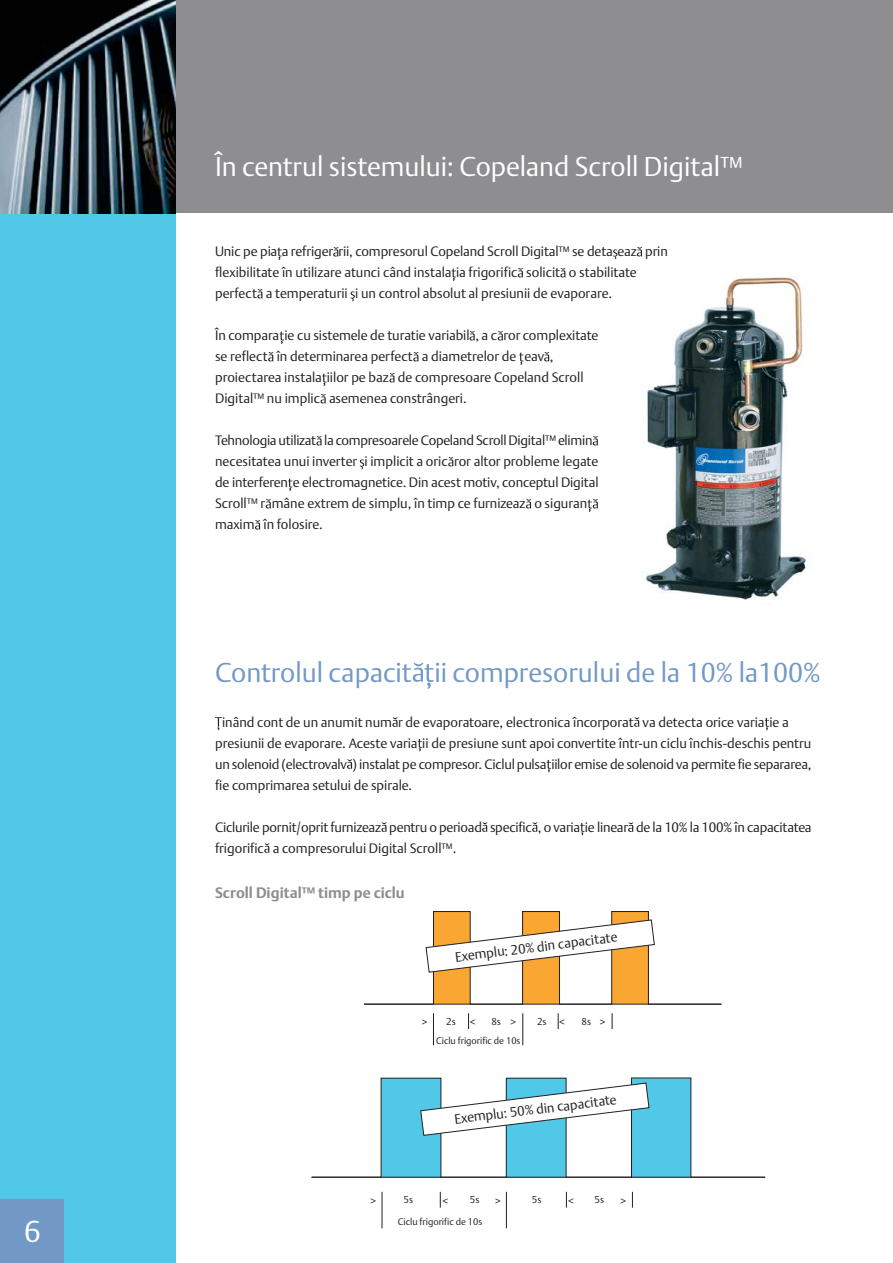
<style>
.page{position:relative;width:893px;height:1263px;background:#fff}
.page>*{position:absolute;margin:0;border:0;box-sizing:border-box;transform-origin:0 0}
.t1{font:30px "DTL Argo T Light";color:#fff}
.t2{font:27px "DTL Argo T Light";color:#7299c6}
.t3{font:27px "DTL Argo T Light";color:#fff}
.t4{font:700 15px "DTL Argo T";color:#8e8e91}
.t5{font:13.5px/21px "DTL Argo T Light";letter-spacing:-.005em;color:#231f20}
.t6{font:9.9px "DTL Argo T Light";color:#231f20}
.t7{font:9.9px "Courier";color:#231f20}
.t8{font:9.45px "DTL Argo T Light";color:#231f20}
</style>
<div class="page">
<div style="left:0;top:0;width:893px;height:213px;background:#8e8e91"></div>
<div style="left:0;top:0;width:176px;height:1263px;background:#51c8e8"></div>
<img style="left:0;top:0;width:176px;height:213px">
<img style="left:646px;top:277px;width:162px;height:323px">
<div style="left:0;top:1199px;width:64px;height:64px;background:#7299c6"></div>
<svg style="left:413px;top:663px;width:20px;height:26px"></svg>
<svg style="left:215px;top:717px;width:7px;height:13px"></svg>
<svg style="left:392px;top:717px;width:6px;height:10px"></svg>
<svg style="left:634px;top:717px;width:5px;height:10px"></svg>
<svg style="left:765px;top:718px;width:4px;height:12px"></svg>
<svg style="left:418px;top:739px;width:4px;height:12px"></svg>
<svg style="left:347px;top:759px;width:5px;height:10px"></svg>
<svg style="left:547px;top:760px;width:4px;height:12px"></svg>
<svg style="left:381px;top:822px;width:6px;height:10px"></svg>
<svg style="left:482px;top:822px;width:5px;height:10px"></svg>
<svg style="left:532px;top:822px;width:5px;height:10px"></svg>
<svg style="left:580px;top:823px;width:5px;height:12px"></svg>
<svg style="left:628px;top:822px;width:5px;height:10px"></svg>
<svg style="left:264px;top:843px;width:5px;height:10px"></svg>
<svg style="left:277px;top:247px;width:5px;height:13px"></svg>
<svg style="left:333px;top:247px;width:5px;height:10px"></svg>
<svg style="left:613px;top:249px;width:4px;height:10px"></svg>
<svg style="left:637px;top:247px;width:5px;height:9px"></svg>
<svg style="left:452px;top:268px;width:4px;height:13px"></svg>
<svg style="left:518px;top:268px;width:5px;height:9px"></svg>
<svg style="left:560px;top:268px;width:5px;height:9px"></svg>
<svg style="left:257px;top:289px;width:5px;height:9px"></svg>
<svg style="left:350px;top:291px;width:5px;height:10px"></svg>
<svg style="left:280px;top:331px;width:4px;height:13px"></svg>
<svg style="left:470px;top:331px;width:5px;height:9px"></svg>
<svg style="left:498px;top:331px;width:5px;height:9px"></svg>
<svg style="left:268px;top:352px;width:5px;height:9px"></svg>
<svg style="left:413px;top:352px;width:5px;height:9px"></svg>
<svg style="left:519px;top:352px;width:4px;height:13px"></svg>
<svg style="left:544px;top:352px;width:5px;height:9px"></svg>
<svg style="left:322px;top:373px;width:5px;height:13px"></svg>
<svg style="left:389px;top:373px;width:6px;height:9px"></svg>
<svg style="left:321px;top:394px;width:5px;height:9px"></svg>
<svg style="left:316px;top:436px;width:6px;height:9px"></svg>
<svg style="left:593px;top:436px;width:5px;height:9px"></svg>
<svg style="left:360px;top:459px;width:4px;height:10px"></svg>
<svg style="left:448px;top:457px;width:5px;height:9px"></svg>
<svg style="left:288px;top:478px;width:4px;height:13px"></svg>
<svg style="left:266px;top:499px;width:5px;height:9px"></svg>
<svg style="left:526px;top:499px;width:5px;height:9px"></svg>
<svg style="left:587px;top:499px;width:11px;height:13px"></svg>
<svg style="left:255px;top:520px;width:5px;height:10px"></svg>
<svg style="left:311px;top:1077px;width:455px;height:101px"></svg>
<hr style="left:382px;top:1192px;width:1px;height:36px;background:#231f20">
<svg style="left:440px;top:1192px;width:1px;height:15px"></svg>
<hr style="left:506px;top:1192px;width:1px;height:36px;background:#231f20">
<svg style="left:566px;top:1192px;width:1px;height:15px"></svg>
<svg style="left:632px;top:1192px;width:1px;height:15px"></svg>
<svg style="left:420px;top:1082px;width:230px;height:54px"></svg>
<hr style="left:433px;top:1013px;width:1px;height:32px;background:#231f20">
<hr style="left:522px;top:1013px;width:1px;height:32px;background:#231f20">
<svg style="left:558px;top:1013px;width:1px;height:16px"></svg>
<svg style="left:612px;top:1013px;width:1px;height:16px"></svg>
<svg style="left:468px;top:1013px;width:1px;height:16px"></svg>
<svg style="left:364px;top:911px;width:358px;height:94px"></svg>
<hr style="left:364px;top:1004px;width:357px;height:1px;background:#231f20">
<hr style="left:312px;top:1177px;width:453px;height:1px;background:#231f20">
<h1 class="t1" style="left:24px;top:1218px;width:18px">6</h1>
<h2 class="t3" style="left:215px;top:155px;width:529px">În centrul sistemului: Copeland Scroll Digital™</h2>
<p class="t5" style="left:215px;top:242px;width:454px">Unic pe pia a refriger rii, compresorul Copeland Scroll Digital™ se deta eaz prin flexibilitate în utilizare atunci când instala ia frigorific solicit o stabilitate perfect a temperaturii i un control absolut al presiunii de evaporare.</p>
<p class="t5" style="left:215px;top:326px;width:385px">În compara ie cu sistemele de turatie variabil , a c ror complexitate se reflect în determinarea perfect a diametrelor de eav , proiectarea instala iilor pe baz de compresoare Copeland Scroll Digital™ nu implic asemenea constrângeri.</p>
<p class="t5" style="left:215px;top:431px;width:385px">Tehnologia utilizat la compresoarele Copeland Scroll Digital™ elimin necesitatea unui inverter i implicit a oric ror altor probleme legate de interferen e electromagnetice. Din acest motiv, conceptul Digital Scroll™ r mâne extrem de simplu, în timp ce furnizeaz o siguran maxim în folosire.</p>
<h2 class="t2" style="left:215px;top:661px;width:607px">Controlul capacit ii compresorului de la 10% la100%</h2>
<p class="t5" style="left:215px;top:713px;width:598px;text-indent:7px">inând cont de un anumit num r de evaporatoare, electronica încorporat va detecta orice varia ie a presiunii de evaporare. Aceste varia ii de presiune sunt apoi convertite într-un ciclu închis-deschis pentru un solenoid (electrovalv ) instalat pe compresor. Ciclul pulsa iilor emise de solenoid va permite fie separarea, fie comprimarea setului de spirale.</p>
<p class="t5" style="left:215px;top:818px;width:598px">Ciclurile pornit/oprit furnizeaz pentru o perioad specific , o varia ie linear de la 10% la 100% în capacitatea frigorific a compresorului Digital Scroll™.</p>
<p class="t4" style="left:215px;top:886px;width:191px">Scroll Digital™ timp pe ciclu</p>
<p class="t5" style="left:454px;top:947px;width:165px;rotate:-7deg">Exemplu: 20% din capacitate</p>
<p class="t6" style="left:446px;top:1017px;width:11px">2s</p>
<p class="t6" style="left:491px;top:1017px;width:11px">8s</p>
<p class="t6" style="left:537px;top:1017px;width:11px">2s</p>
<p class="t6" style="left:582px;top:1017px;width:11px">8s</p>
<p class="t7" style="left:422px;top:1018px;width:7px">&gt;</p>
<p class="t7" style="left:470px;top:1018px;width:7px">&lt;</p>
<p class="t7" style="left:511px;top:1018px;width:7px">&gt;</p>
<p class="t7" style="left:600px;top:1018px;width:7px">&gt;</p>
<p class="t7" style="left:559px;top:1018px;width:7px">&lt;</p>
<p class="t8" style="left:436px;top:1036px;width:86px">Ciclu frigorific de 10s</p>
<p class="t5" style="left:453px;top:1110px;width:165px;rotate:-7deg">Exemplu: 50% din capacitate</p>
<p class="t6" style="left:404px;top:1195px;width:11px">5s</p>
<p class="t6" style="left:470px;top:1195px;width:11px">5s</p>
<p class="t6" style="left:532px;top:1195px;width:11px">5s</p>
<p class="t6" style="left:595px;top:1195px;width:11px">5s</p>
<p class="t7" style="left:370px;top:1196px;width:7px">&gt;</p>
<p class="t7" style="left:442px;top:1196px;width:7px">&lt;</p>
<p class="t7" style="left:495px;top:1196px;width:7px">&gt;</p>
<p class="t7" style="left:568px;top:1196px;width:7px">&lt;</p>
<p class="t7" style="left:621px;top:1196px;width:7px">&gt;</p>
<p class="t8" style="left:398px;top:1218px;width:86px">Ciclu frigorific de 10s</p>
</div>
